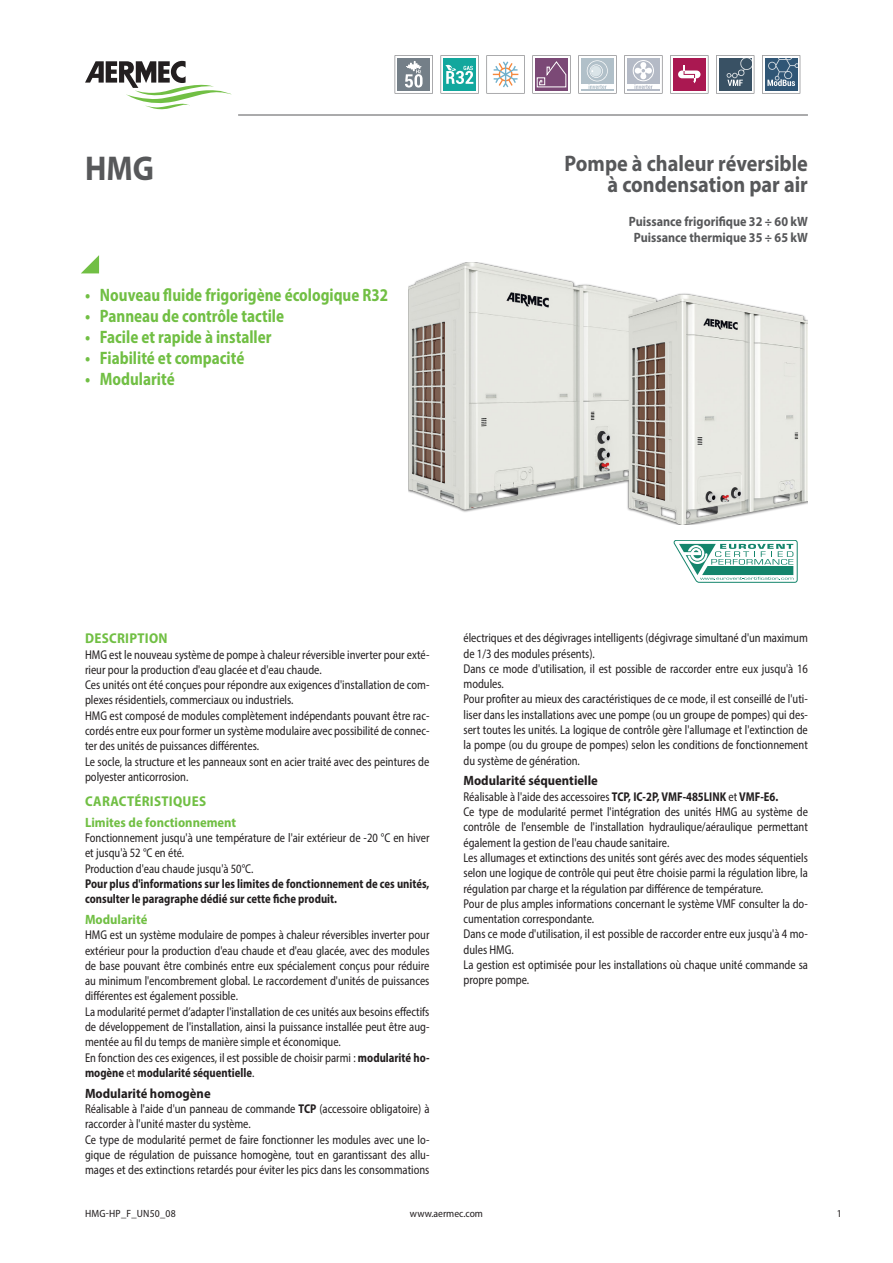
<style>
.page{position:relative;width:893px;height:1263px;background:#fff}
.page>*{position:absolute;margin:0;border:0;box-sizing:border-box;transform-origin:0 0}
.grandezza_fr{font:700 34.5px "Myriad Pro";color:#57585a;scale:.9 1}
.descrizione_fr{font:700 22.5px/21px "Myriad Pro";color:#57585a;text-align:right;scale:.9 1}
.t1{font:700 semi-condensed 18px "Myriad Pro";color:#71bf44;scale:.9 1}
.t2{font:700 semi-condensed 14.25px "Myriad Pro";letter-spacing:.02em;color:#71bf44}
.dettaglio_fr{font:700 13.5px "Myriad Pro";color:#57585a;scale:.9 1}
.t3{font:700 semi-condensed 13.5px "Myriad Pro";color:#231f20}
.t4{font:700 semi-condensed 13.5px "Myriad Pro";color:#71bf44}
.normale_fr{font:semi-condensed 12.75px/15.3px "Myriad Pro";color:#231f20;scale:.9 1}
.normaleEvidenziato_f{font:700 semi-condensed 12.75px/15.3px "Myriad Pro";color:#231f20;scale:.9 1}
.t5{font:semi-condensed 10.5px "Myriad Pro";color:#231f20}
.s1{font-weight:700}
</style>
<div class="page">
<svg style="left:81px;top:255px;width:18px;height:18px"></svg>
<hr style="left:238px;top:115px;width:570px;height:1px;background:#57585a">
<svg style="left:674px;top:540px;width:123px;height:43px"></svg>
<img style="left:408px;top:262px;width:400px;height:262px">
<svg style="left:85px;top:61px;width:147px;height:48px"></svg>
<svg style="left:395px;top:55px;width:38px;height:39px"></svg>
<svg style="left:441px;top:55px;width:38px;height:39px"></svg>
<svg style="left:486px;top:55px;width:39px;height:39px"></svg>
<svg style="left:532px;top:55px;width:39px;height:39px"></svg>
<svg style="left:578px;top:55px;width:39px;height:39px"></svg>
<svg style="left:624px;top:55px;width:38px;height:39px"></svg>
<svg style="left:670px;top:55px;width:38px;height:39px"></svg>
<svg style="left:716px;top:55px;width:38px;height:39px"></svg>
<svg style="left:762px;top:55px;width:38px;height:39px"></svg>
<p class="grandezza_fr" style="left:85px;top:145px;width:78px">HMG</p>
<p class="descrizione_fr" style="left:565px;top:153px;width:272px">Pompe à chaleur réversible à condensation par air</p>
<p class="dettaglio_fr" style="left:629px;top:213px;width:200px">Puissance frigorifique 32 ÷ 60 kW</p>
<p class="dettaglio_fr" style="left:634px;top:229px;width:195px">Puissance thermique 35 ÷ 65 kW</p>
<p class="t1" style="left:85px;top:284px;width:338px">• Nouveau fluide frigorigène écologique R32</p>
<p class="t1" style="left:85px;top:305px;width:223px">• Panneau de contrôle tactile</p>
<p class="t1" style="left:85px;top:326px;width:209px">• Facile et rapide à installer</p>
<p class="t1" style="left:85px;top:347px;width:179px">• Fiabilité et compacité</p>
<p class="t1" style="left:85px;top:368px;width:101px">• Modularité</p>
<p class="t2" style="left:85px;top:629px;width:84px">DESCRIPTION</p>
<p class="normale_fr" style="left:85px;top:646px;width:384px">HMG est le nouveau système de pompe à chaleur réversible inverter pour exté&shy;rieur pour la production d'eau glacée et d'eau chaude.</p>
<p class="normale_fr" style="left:85px;top:677px;width:384px">Ces unités ont été conçues pour répondre aux exigences d'installation de com&shy;plexes résidentiels, commerciaux ou industriels.</p>
<p class="normale_fr" style="left:85px;top:708px;width:384px;text-align:justify">HMG est composé de modules complètement indépendants pouvant être rac&shy;cordés entre eux pour former un système modulaire avec possibilité de connec&shy;ter des unités de puissances différentes.</p>
<p class="normale_fr" style="left:85px;top:753px;width:384px">Le socle, la structure et les panneaux sont en acier traité avec des peintures de polyester anticorrosion.</p>
<p class="t2" style="left:85px;top:792px;width:122px">CARACTÉRISTIQUES</p>
<p class="t4" style="left:85px;top:813px;width:153px">Limites de fonctionnement</p>
<p class="normale_fr" style="left:85px;top:830px;width:384px">Fonctionnement jusqu'à une température de l'air extérieur de -20 °C en hiver et jusqu'à 52 °C en été.</p>
<p class="normale_fr" style="left:85px;top:860px;width:189px">Production d'eau chaude jusqu'à 50°C.</p>
<p class="normaleEvidenziato_f" style="left:85px;top:876px;width:384px">Pour plus d'informations sur les limites de fonctionnement de ces unités, consulter le paragraphe dédié sur cette fiche produit.</p>
<p class="t4" style="left:85px;top:911px;width:64px">Modularité</p>
<p class="normale_fr" style="left:85px;top:927px;width:384px;text-align:justify">HMG est un système modulaire de pompes à chaleur réversibles inverter pour extérieur pour la production d'eau chaude et d'eau glacée, avec des modules de base pouvant être combinés entre eux spécialement conçus pour réduire au minimum l'encombrement global. Le raccordement d'unités de puissances différentes est également possible.</p>
<p class="normale_fr" style="left:85px;top:1004px;width:384px;text-align:justify">La modularité permet d’adapter l'installation de ces unités aux besoins effectifs de développement de l'installation, ainsi la puissance installée peut être aug&shy;mentée au fil du temps de manière simple et économique.</p>
<p class="normale_fr" style="left:85px;top:1049px;width:384px">En fonction des ces exigences, il est possible de choisir parmi : <span class="s1">modularité ho&shy;mogène</span> et <span class="s1">modularité séquentielle</span>.</p>
<p class="t3" style="left:85px;top:1084px;width:127px">Modularité homogène</p>
<p class="normale_fr" style="left:85px;top:1101px;width:384px">Réalisable à l'aide d'un panneau de commande <span class="s1">TCP</span> (accessoire obligatoire) à raccorder à l'unité master du système.</p>
<p class="normale_fr" style="left:85px;top:1131px;width:384px;text-align:justify">Ce type de modularité permet de faire fonctionner les modules avec une lo&shy;gique de régulation de puissance homogène, tout en garantissant des allu&shy;mages et des extinctions retardés pour éviter les pics dans les consommations</p>
<p class="normale_fr" style="left:463px;top:630px;width:384px">électriques et des dégivrages intelligents (dégivrage simultané d'un maximum de 1/3 des modules présents).</p>
<p class="normale_fr" style="left:463px;top:661px;width:384px">Dans ce mode d'utilisation, il est possible de raccorder entre eux jusqu'à 16 modules.</p>
<p class="normale_fr" style="left:463px;top:691px;width:384px;text-align:justify">Pour profiter au mieux des caractéristiques de ce mode, il est conseillé de l'uti&shy;liser dans les installations avec une pompe (ou un groupe de pompes) qui des&shy;sert toutes les unités. La logique de contrôle gère l'allumage et l'extinction de la pompe (ou du groupe de pompes) selon les conditions de fonctionnement du système de génération.</p>
<p class="t3" style="left:463px;top:772px;width:136px">Modularité séquentielle</p>
<p class="normale_fr" style="left:463px;top:788px;width:351px">Réalisable à l'aide des accessoires <span class="s1">TCP, IC-2P, VMF-485LINK</span> et <span class="s1">VMF-E6.</span></p>
<p class="normale_fr" style="left:463px;top:804px;width:384px;text-align:justify">Ce type de modularité permet l'intégration des unités HMG au système de contrôle de l'ensemble de l'installation hydraulique/aéraulique permettant également la gestion de l'eau chaude sanitaire.</p>
<p class="normale_fr" style="left:463px;top:850px;width:384px;text-align:justify">Les allumages et extinctions des unités sont gérés avec des modes séquentiels selon une logique de contrôle qui peut être choisie parmi la régulation libre, la régulation par charge et la régulation par différence de température.</p>
<p class="normale_fr" style="left:463px;top:896px;width:384px">Pour de plus amples informations concernant le système VMF consulter la do&shy;cumentation correspondante.</p>
<p class="normale_fr" style="left:463px;top:926px;width:384px">Dans ce mode d'utilisation, il est possible de raccorder entre eux jusqu'à 4 mo&shy;dules HMG.</p>
<p class="normale_fr" style="left:463px;top:957px;width:384px">La gestion est optimisée pour les installations où chaque unité commande sa propre pompe.</p>
<p class="t5" style="left:410px;top:1207px;width:75px">www.aermec.com</p>
<p class="t5" style="left:837px;top:1207px;width:6px">1</p>
</div>
